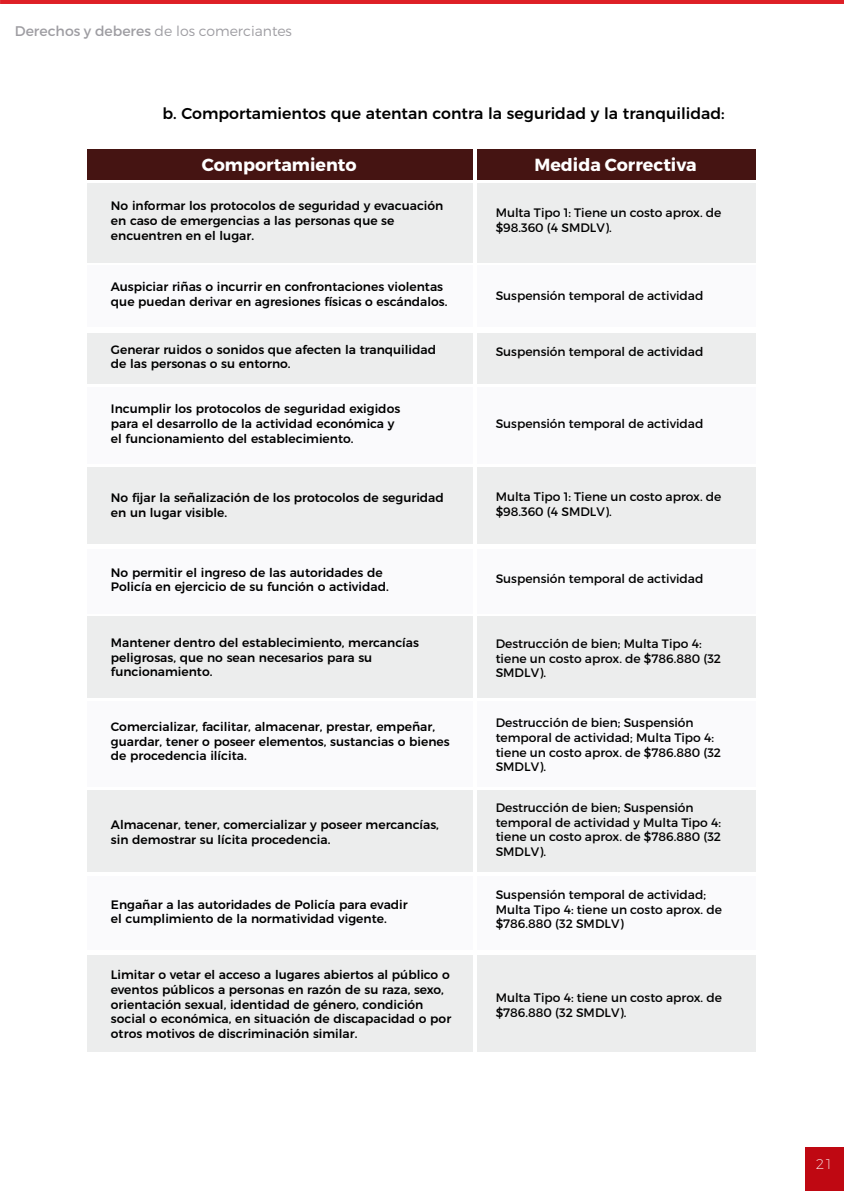
<style>
.page{position:relative;width:844px;height:1191px;background:#fff}
.page>*{position:absolute;margin:0;border:0;box-sizing:border-box;transform-origin:0 0}
.t1{font:700 17.5px "Montserrat";color:#fff}
.t2{font:500 15.75px "Montserrat";color:#000}
.t3{font:300 14px "Montserrat";color:#9e9da2}
.t4{font:200 14px "Montserrat Alternates";color:#fff}
.t5{font:500 12.25px/14.7px "Montserrat";color:#000}
.t6{font:12.25px/14.7px "Montserrat";color:#000}
.s1{font-weight:400}
</style>
<div class="page">
<div style="left:804px;top:1147px;width:39px;height:44px;background:#bf0812"></div>
<hr style="left:0;top:0;width:843px;height:4px;background:#de1f26">
<div style="left:88px;top:150px;width:385px;height:30px;background:#451412"></div>
<div style="left:88px;top:183px;width:385px;height:80px;background:#eceded"></div>
<div style="left:88px;top:387px;width:385px;height:77px;background:#fafafc"></div>
<div style="left:88px;top:701px;width:385px;height:85px;background:#fafafc"></div>
<div style="left:88px;top:265px;width:385px;height:61px;background:#fafafc"></div>
<div style="left:88px;top:467px;width:385px;height:77px;background:#eceded"></div>
<div style="left:88px;top:790px;width:385px;height:81px;background:#eceded"></div>
<div style="left:88px;top:333px;width:385px;height:50px;background:#eceded"></div>
<div style="left:88px;top:549px;width:385px;height:64px;background:#fafafc"></div>
<div style="left:88px;top:876px;width:385px;height:73px;background:#fafafc"></div>
<div style="left:88px;top:616px;width:385px;height:82px;background:#eceded"></div>
<div style="left:88px;top:955px;width:385px;height:96px;background:#eceded"></div>
<div style="left:477px;top:150px;width:279px;height:30px;background:#451412"></div>
<div style="left:477px;top:183px;width:279px;height:80px;background:#eceded"></div>
<div style="left:477px;top:387px;width:279px;height:77px;background:#fafafc"></div>
<div style="left:477px;top:701px;width:279px;height:85px;background:#fafafc"></div>
<div style="left:477px;top:265px;width:279px;height:61px;background:#fafafc"></div>
<div style="left:477px;top:467px;width:279px;height:77px;background:#eceded"></div>
<div style="left:477px;top:790px;width:279px;height:81px;background:#eceded"></div>
<div style="left:477px;top:333px;width:279px;height:50px;background:#eceded"></div>
<div style="left:477px;top:549px;width:279px;height:64px;background:#fafafc"></div>
<div style="left:477px;top:876px;width:279px;height:73px;background:#fafafc"></div>
<div style="left:477px;top:616px;width:279px;height:82px;background:#eceded"></div>
<div style="left:477px;top:955px;width:279px;height:96px;background:#eceded"></div>
<p class="t3" style="left:15px;top:22px;width:278px"><span class="s1">Derechos y deberes</span> de los comerciantes</p>
<p class="t2" style="left:162px;top:100px;width:563px">b. Comportamientos que atentan contra la seguridad y la tranquilidad:</p>
<h1 class="t1" style="left:202px;top:154px;width:156px">Comportamiento</h1>
<h1 class="t1" style="left:534px;top:154px;width:164px">Medida Correctiva</h1>
<p class="t6" style="left:495px;top:205px;width:227px">Multa Tipo 1: Tiene un costo aprox. de $98.360 (4 SMDLV).</p>
<p class="t5" style="left:111px;top:197px;width:334px">No informar los protocolos de seguridad y evacuación en caso de emergencias a las personas que se encuentren en el lugar.</p>
<p class="t5" style="left:111px;top:278px;width:338px">Auspiciar riñas o incurrir en confrontaciones violentas que puedan derivar en agresiones físicas o escándalos.</p>
<p class="t5" style="left:111px;top:341px;width:326px">Generar ruidos o sonidos que afecten la tranquilidad de las personas o su entorno.</p>
<p class="t5" style="left:111px;top:401px;width:291px">Incumplir los protocolos de seguridad exigidos para el desarrollo de la actividad económica y el funcionamiento del establecimiento.</p>
<p class="t5" style="left:111px;top:490px;width:334px">No fijar la señalización de los protocolos de seguridad en un lugar visible.</p>
<p class="t5" style="left:111px;top:564px;width:279px">No permitir el ingreso de las autoridades de<br>Policía en ejercicio de su función o actividad.</p>
<p class="t5" style="left:111px;top:634px;width:309px">Mantener dentro del establecimiento, mercancías peligrosas, que no sean necesarios para su funcionamiento.</p>
<p class="t5" style="left:111px;top:718px;width:340px">Comercializar, facilitar, almacenar, prestar, empeñar, guardar, tener o poseer elementos, sustancias o bienes de procedencia ilícita.</p>
<p class="t5" style="left:111px;top:816px;width:329px">Almacenar, tener, comercializar y poseer mercancías, sin demostrar su lícita procedencia.</p>
<p class="t5" style="left:111px;top:896px;width:298px">Engañar a las autoridades de Policía para evadir el cumplimiento de la normatividad vigente.</p>
<p class="t5" style="left:111px;top:966px;width:342px">Limitar o vetar el acceso a lugares abiertos al público o eventos públicos a personas en razón de su raza, sexo, orientación sexual, identidad de género, condición social o económica, en situación de discapacidad o por otros motivos de discriminación similar.</p>
<p class="t6" style="left:495px;top:288px;width:209px">Suspensión temporal de actividad</p>
<p class="t6" style="left:495px;top:345px;width:209px">Suspensión temporal de actividad</p>
<p class="t6" style="left:495px;top:416px;width:209px">Suspensión temporal de actividad</p>
<p class="t6" style="left:495px;top:489px;width:227px">Multa Tipo 1: Tiene un costo aprox. de $98.360 (4 SMDLV).</p>
<p class="t6" style="left:495px;top:571px;width:209px">Suspensión temporal de actividad</p>
<p class="t6" style="left:495px;top:636px;width:227px">Destrucción de bien; Multa Tipo 4: tiene un costo aprox. de $786.880 (32<br>SMDLV).</p>
<p class="t6" style="left:495px;top:715px;width:227px">Destrucción de bien; Suspensión temporal de actividad; Multa Tipo 4: tiene un costo aprox. de $786.880 (32<br>SMDLV).</p>
<p class="t6" style="left:495px;top:800px;width:227px">Destrucción de bien; Suspensión temporal de actividad y Multa Tipo 4: tiene un costo aprox. de $786.880 (32<br>SMDLV).</p>
<p class="t6" style="left:495px;top:887px;width:228px">Suspensión temporal de actividad;<br>Multa Tipo 4: tiene un costo aprox. de $786.880 (32 SMDLV)</p>
<p class="t6" style="left:495px;top:990px;width:228px">Multa Tipo 4: tiene un costo aprox. de $786.880 (32 SMDLV).</p>
<p class="t4" style="left:815px;top:1153px;width:19px">21</p>
</div>
